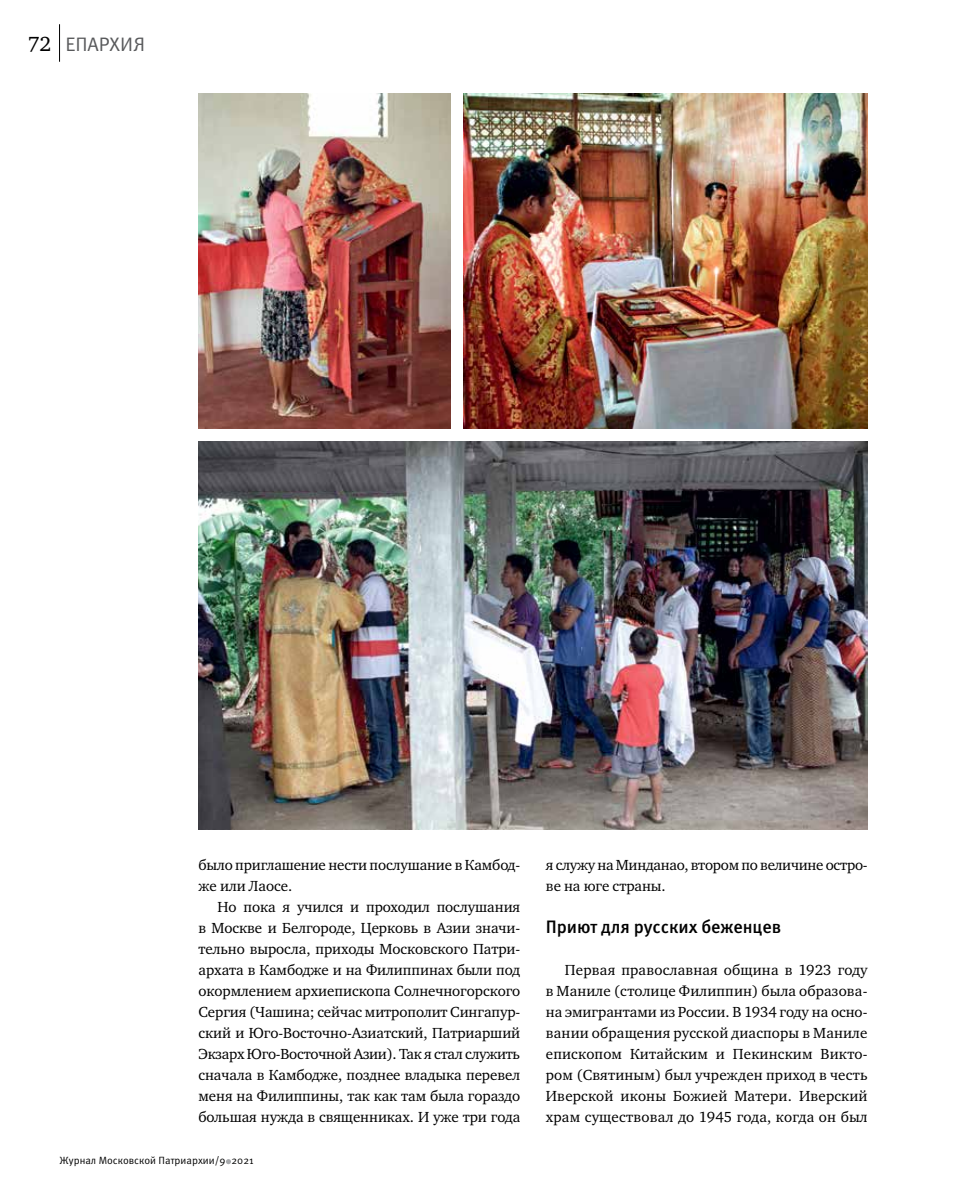
<style>
.page{position:relative;width:957px;height:1191px;background:#fff}
.page>*{position:absolute;margin:0;border:0;box-sizing:border-box;transform-origin:0 0}
.t1{font:19.5px "Meta Pro";letter-spacing:-.005em;color:#58595b}
.t2{font:500 18px "Meta Pro";letter-spacing:-.005em;color:#000}
.t3{font:15px/21px "Charter ITC";letter-spacing:-.005em;color:#000}
.t4{font:10.5px "Meta Pro";color:#000}
.s1{font-family:"Charter ITC";font-size:21px;color:#000}
</style>
<div class="page">
<hr style="left:59px;top:24px;width:1px;height:38px;background:#000">
<svg style="left:226px;top:1159px;width:5px;height:5px"></svg>
<img style="left:198px;top:94px;width:253px;height:335px">
<img style="left:198px;top:441px;width:669px;height:388px">
<img style="left:463px;top:94px;width:404px;height:335px">
<h1 class="t1" style="left:28px;top:32px;width:119px"><span class="s1">72</span> ЕПАРХИЯ</h1>
<p class="t3" style="left:198px;top:854px;width:323px">было приглашение нести послушание в Камбод&shy;же или Лаосе.</p>
<p class="t3" style="left:198px;top:896px;width:323px;text-align:justify;text-indent:19px">Но пока я учился и проходил послушания в Москве и Белгороде, Церковь в Азии значи&shy;тельно выросла, приходы Московского Патри&shy;архата в Камбодже и на Филиппинах были под окормлением архиепископа Солнечногорского Сергия (Чашина; сейчас митрополит Сингапур&shy;ский и Юго-Восточно-Азиатский, Патриарший Экзарх Юго-Восточной Азии). Так я стал служить сначала в Камбодже, позднее владыка перевел меня на Филиппины, так как там была гораздо большая нужда в священниках. И уже три года</p>
<p class="t4" style="left:60px;top:1153px;width:196px">Журнал Московской Патриархии/9 2021</p>
<p class="t3" style="left:546px;top:854px;width:323px">я служу на Минданао, втором по величине остро&shy;ве на юге страны.</p>
<p class="t2" style="left:546px;top:915px;width:237px">Приют для русских беженцев</p>
<p class="t3" style="left:546px;top:959px;width:323px;text-align:justify;text-indent:19px">Первая православная община в 1923 году в Маниле (столице Филиппин) была образова&shy;на эмигрантами из России. В 1934 году на осно&shy;вании обращения русской диаспоры в Маниле епископом Китайским и Пекинским Викто&shy;ром (Святиным) был учрежден приход в честь Иверской иконы Божией Матери. Иверский храм существовал до 1945 года, когда он был</p>
</div>
